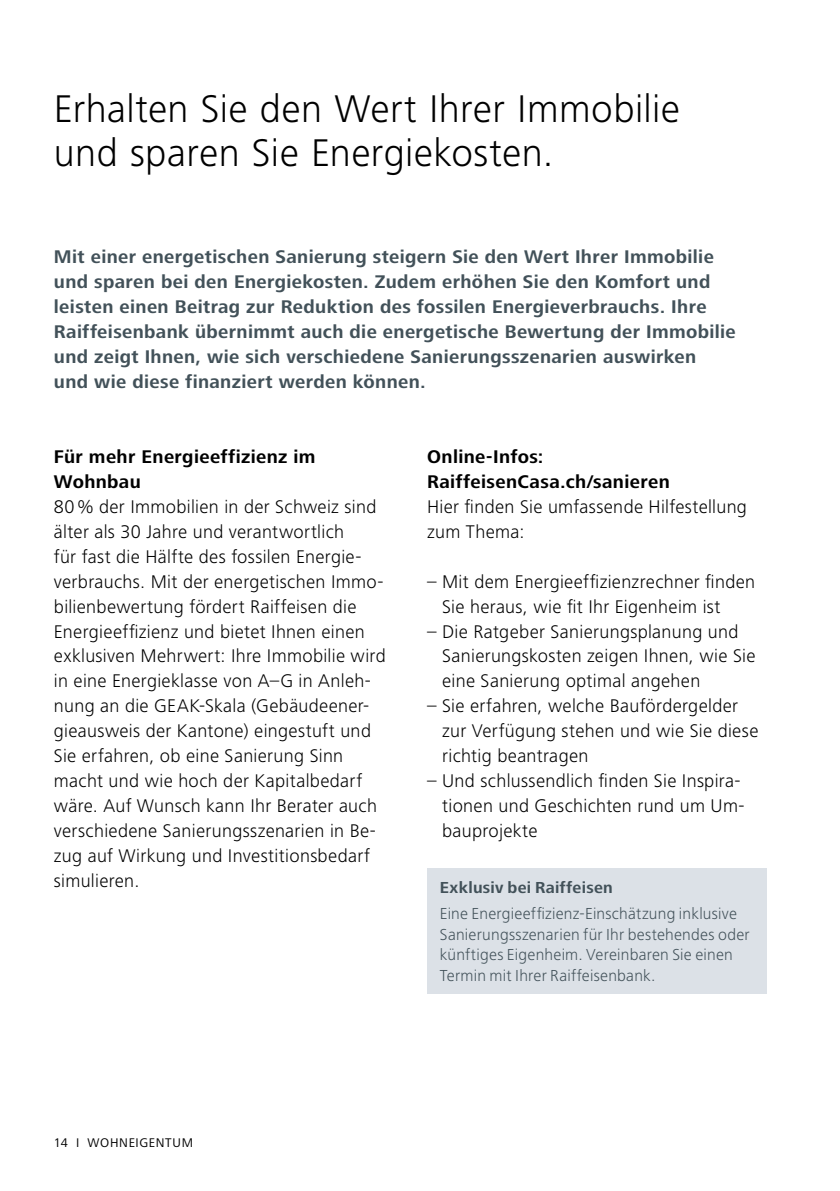
<style>
.page{position:relative;width:840px;height:1191px;background:#fff}
.page>*{position:absolute;margin:0;border:0;box-sizing:border-box;transform-origin:0 0}
.t1{font:300 40px/44px "Frutiger Next LT";letter-spacing:.01em;color:#000}
.t2{font:300 19px/25px "Frutiger Next LT";letter-spacing:.015em;color:#000}
.t3{font:700 19px/25px "Frutiger Next LT";letter-spacing:.02em;color:#425159}
.t4{font:700 19px/25px "Frutiger Next LT";letter-spacing:.02em;color:#000}
.t5{font:300 16.4px/20.4px "Frutiger Next LT";letter-spacing:.015em;color:#425159}
.t6{font:700 16.4px "Frutiger Next LT";letter-spacing:.02em;color:#425159}
.t7{font:13px "Frutiger Next LT";letter-spacing:.05em;color:#000}
</style>
<div class="page">
<div style="left:427px;top:867px;width:338px;height:126px;background:#dce1e7"></div>
<h1 class="t1" style="left:54px;top:86px;width:627px">Erhalten Sie den Wert Ihrer Immobilie und sparen Sie Energiekosten.</h1>
<p class="t3" style="left:54px;top:244px;width:683px">Mit einer energetischen Sanierung steigern Sie den Wert Ihrer Immobilie und sparen bei den Energiekosten. Zudem erhöhen Sie den Komfort und leisten einen Beitrag zur Reduktion des fossilen Energieverbrauchs. Ihre Raiffeisenbank übernimmt auch die energetische Bewertung der Immobilie und zeigt Ihnen, wie sich verschiedene Sanierungsszenarien auswirken<br>und wie diese finanziert werden können.</p>
<p class="t4" style="left:54px;top:444px;width:263px">Für mehr Energieeffizienz im<br>Wohnbau</p>
<p class="t2" style="left:54px;top:494px;width:333px">80 % der Immobilien in der Schweiz sind älter als 30 Jahre und verantwortlich<br>für fast die Hälfte des fossilen Energie&shy;verbrauchs. Mit der energetischen Immo&shy;bilienbewertung fördert Raiffeisen die Energieeffizienz und bietet Ihnen einen exklusiven Mehrwert: Ihre Immobilie wird in eine Energieklasse von A–G in Anleh&shy;nung an die GEAK-Skala (Gebäudeener&shy;gieausweis der Kantone) eingestuft und Sie erfahren, ob eine Sanierung Sinn macht und wie hoch der Kapitalbedarf wäre. Auf Wunsch kann Ihr Berater auch verschiedene Sanierungsszenarien in Be&shy;zug auf Wirkung und Investitionsbedarf simulieren.</p>
<p class="t4" style="left:427px;top:444px;width:244px">Online-Infos:<br>RaiffeisenCasa.ch/sanieren</p>
<p class="t2" style="left:427px;top:494px;width:321px">Hier finden Sie umfassende Hilfestellung zum Thema:</p>
<p class="t2" style="left:442px;top:569px;width:314px;text-indent:-15px">– Mit dem Energieeffizienzrechner finden<br>Sie heraus, wie fit Ihr Eigenheim ist</p>
<p class="t2" style="left:442px;top:619px;width:315px;text-indent:-15px">– Die Ratgeber Sanierungsplanung und<br>Sanierungskosten zeigen Ihnen, wie Sie eine Sanierung optimal angehen</p>
<p class="t2" style="left:442px;top:693px;width:318px;text-indent:-15px">– Sie erfahren, welche Baufördergelder zur Verfügung stehen und wie Sie diese richtig beantragen</p>
<p class="t2" style="left:442px;top:768px;width:304px;text-indent:-15px">– Und schlussendlich finden Sie Inspira&shy;tionen und Geschichten rund um Um&shy;bauprojekte</p>
<p class="t6" style="left:439px;top:878px;width:174px">Exklusiv bei Raiffeisen</p>
<p class="t5" style="left:439px;top:903px;width:311px">Eine Energieeffizienz-Einschätzung inklusive Sanierungsszenarien für Ihr bestehendes oder künftiges Eigenheim. Vereinbaren Sie einen Termin mit Ihrer Raiffeisenbank.</p>
<p class="t7" style="left:54px;top:1135px;width:140px">14 I WOHNEIGENTUM</p>
</div>
